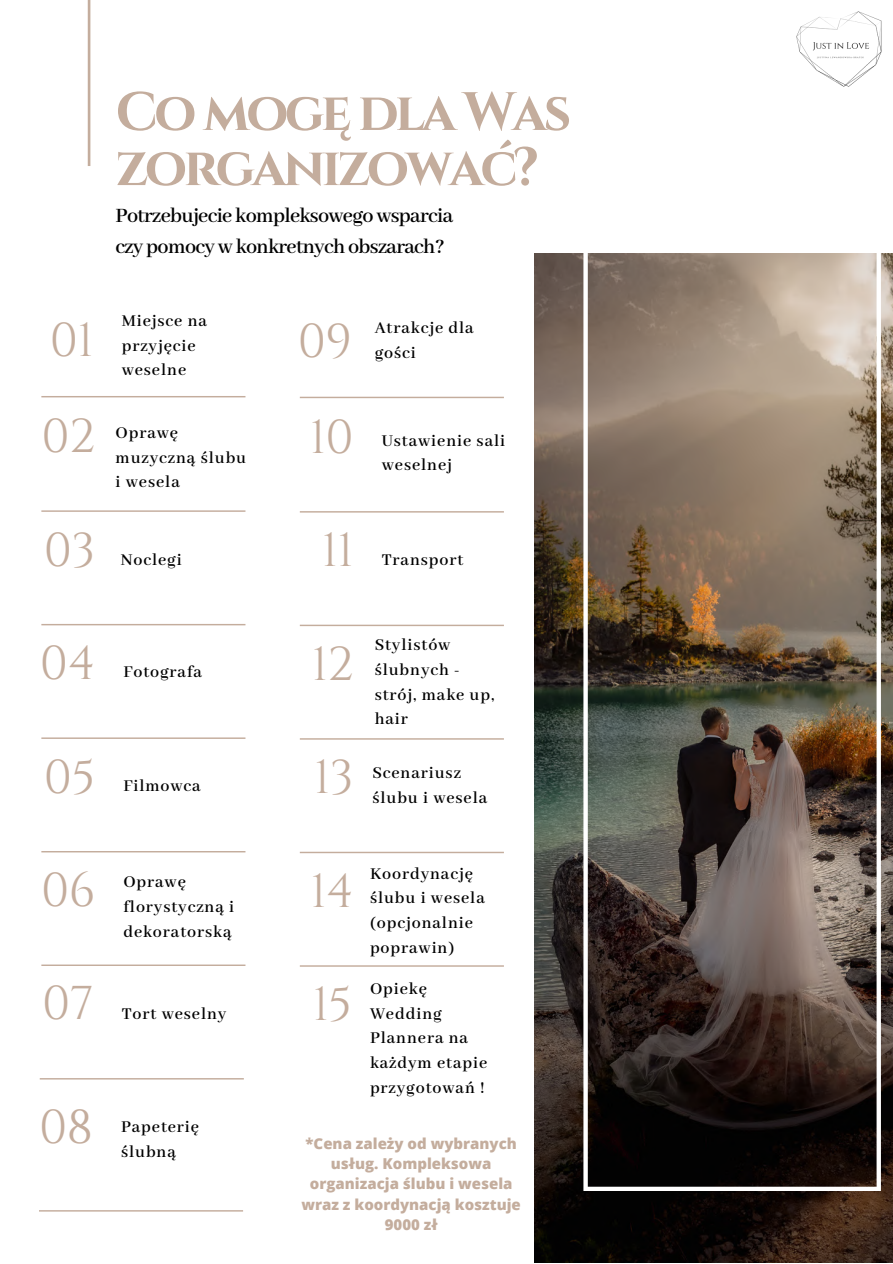
<style>
.page{position:relative;width:893px;height:1264px;background:#fff}
.page>*{position:absolute;margin:0;border:0;box-sizing:border-box;transform-origin:0 0}
.t1{font:700 54px/55.1px "Cinzel";letter-spacing:-.06em;color:#c4ad9d}
.t2{font:47.4px "Cinzel";letter-spacing:-.01em;color:#c4ad9d}
.t3{font:600 22.05px/30.3px "Abhaya Libre";letter-spacing:-.03em;color:#000}
.t4{font:600 18px/24.8px "Abhaya Libre";letter-spacing:.05em;color:#000}
.t5{font:800 15px/20.2px "Open Sans";color:#c4ad9d;text-align:center}
</style>
<div class="page">
<svg style="left:41px;top:396px;width:204px;height:1px"></svg>
<svg style="left:41px;top:510px;width:204px;height:2px"></svg>
<svg style="left:41px;top:624px;width:204px;height:1px"></svg>
<svg style="left:41px;top:737px;width:204px;height:2px"></svg>
<svg style="left:41px;top:851px;width:204px;height:1px"></svg>
<svg style="left:41px;top:964px;width:204px;height:2px"></svg>
<svg style="left:40px;top:1078px;width:204px;height:1px"></svg>
<svg style="left:88px;top:0;width:2px;height:166px"></svg>
<img style="left:534px;top:253px;width:358px;height:1008px">
<img style="left:583px;top:253px;width:297px;height:937px">
<svg style="left:300px;top:397px;width:204px;height:1px"></svg>
<svg style="left:300px;top:511px;width:204px;height:1px"></svg>
<svg style="left:300px;top:624px;width:204px;height:2px"></svg>
<svg style="left:300px;top:738px;width:204px;height:1px"></svg>
<svg style="left:300px;top:851px;width:204px;height:2px"></svg>
<svg style="left:300px;top:965px;width:204px;height:1px"></svg>
<svg style="left:39px;top:1210px;width:204px;height:1px"></svg>
<img style="left:796px;top:11px;width:86px;height:76px">
<p class="t1" style="left:116px;top:86px;width:457px">Co mogę dla Was zorganizować?</p>
<p class="t3" style="left:116px;top:201px;width:339px">Potrzebujecie kompleksowego wsparcia czy pomocy w konkretnych obszarach?</p>
<p class="t2" style="left:50px;top:309px;width:46px">01</p>
<p class="t4" style="left:122px;top:309px;width:87px">Miejsce na przyjęcie weselne</p>
<p class="t2" style="left:298px;top:311px;width:56px">09</p>
<p class="t4" style="left:374px;top:316px;width:101px">Atrakcje dla gości</p>
<p class="t2" style="left:41px;top:406px;width:55px">02</p>
<p class="t4" style="left:116px;top:421px;width:132px">Oprawę muzyczną ślubu i wesela</p>
<p class="t2" style="left:310px;top:407px;width:46px">10</p>
<p class="t4" style="left:382px;top:428px;width:125px">Ustawienie sali weselnej</p>
<p class="t2" style="left:44px;top:519px;width:53px">03</p>
<p class="t4" style="left:121px;top:548px;width:62px">Noclegi</p>
<p class="t2" style="left:322px;top:520px;width:34px">11</p>
<p class="t4" style="left:382px;top:548px;width:83px">Transport</p>
<p class="t2" style="left:40px;top:633px;width:57px">04</p>
<p class="t2" style="left:44px;top:746px;width:53px">05</p>
<p class="t4" style="left:123px;top:659px;width:80px">Fotografa</p>
<p class="t4" style="left:123px;top:773px;width:79px">Filmowca</p>
<p class="t2" style="left:312px;top:634px;width:43px">12</p>
<p class="t2" style="left:314px;top:747px;width:41px">13</p>
<p class="t4" style="left:374px;top:633px;width:121px">Stylistów ślubnych - strój, make up, hair</p>
<p class="t4" style="left:372px;top:761px;width:116px">Scenariusz ślubu i wesela</p>
<p class="t2" style="left:41px;top:860px;width:56px">06</p>
<p class="t4" style="left:123px;top:870px;width:112px">Oprawę florystyczną i dekoratorską</p>
<p class="t2" style="left:42px;top:973px;width:53px">07</p>
<p class="t4" style="left:122px;top:1002px;width:106px">Tort weselny</p>
<p class="t2" style="left:39px;top:1096px;width:55px">08</p>
<p class="t4" style="left:121px;top:1115px;width:80px">Papeterię ślubną</p>
<p class="t2" style="left:310px;top:860px;width:45px">14</p>
<p class="t2" style="left:313px;top:973px;width:41px">15</p>
<p class="t4" style="left:370px;top:861px;width:116px">Koordynację ślubu i wesela (opcjonalnie poprawin)</p>
<p class="t4" style="left:370px;top:977px;width:119px">Opiekę<br>Wedding<br>Plannera na każdym etapie przygotowań !</p>
<p class="t5" style="left:301px;top:1132px;width:221px">*Cena zależy od wybranych usług. Kompleksowa organizacja ślubu i wesela wraz z koordynacją kosztuje<br>9000 zł</p>
</div>
